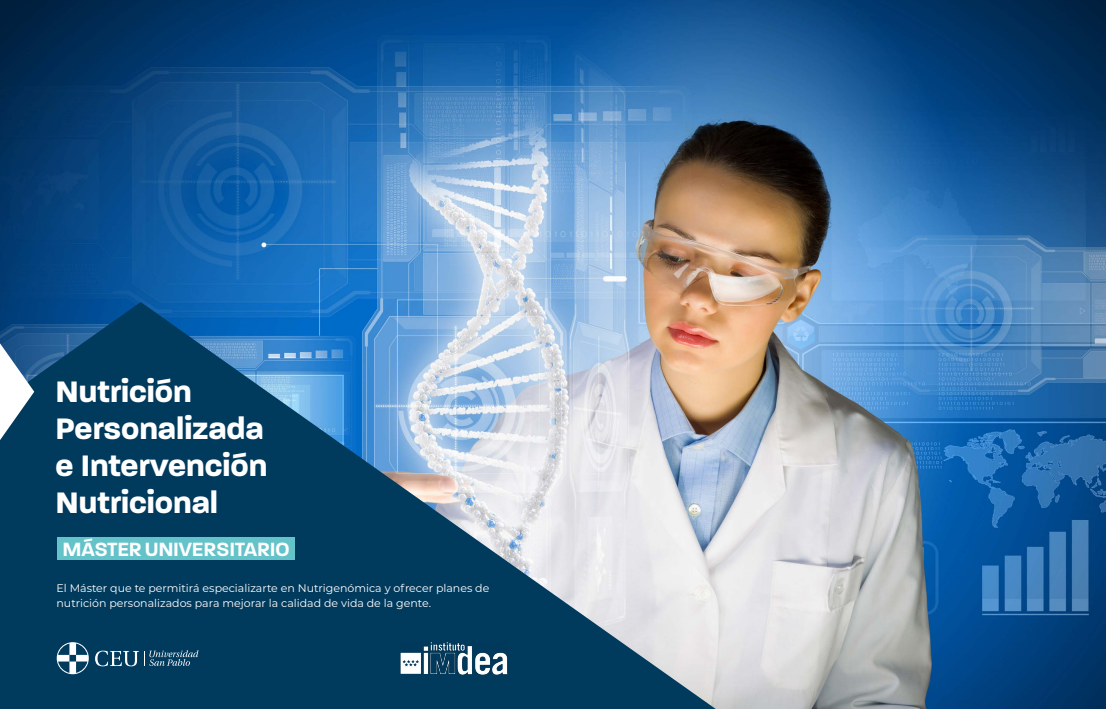
<style>
.page{position:relative;width:1106px;height:709px;background:#fff}
.page>*{position:absolute;margin:0;border:0;box-sizing:border-box;transform-origin:0 0}
.t1{font:700 32px/37px "Paralucent";color:#fff}
.t2{font:600 20.7px "Paralucent";letter-spacing:-.01em;color:#fff}
.t3{font:11px/15px "Montserrat";color:#fff}
</style>
<div class="page">
<img style="left:0;top:0;width:1106px;height:709px">
<svg style="left:0;top:302px;width:715px;height:407px;background:#4b7593"></svg>
<svg style="left:0;top:343px;width:34px;height:97px"></svg>
<div style="left:57px;top:537px;width:238px;height:23px;background:#64c2c9"></div>
<svg style="left:95px;top:650px;width:103px;height:16px;background:#386580"></svg>
<svg style="left:57px;top:642px;width:32px;height:32px"></svg>
<img style="left:400px;top:642px;width:107px;height:32px">
<h1 class="t1" style="left:56px;top:373px;width:213px">Nutrición<br>Personalizada e Intervención<br>Nutricional</h1>
<h2 class="t2" style="left:62px;top:536px;width:229px">MÁSTER UNIVERSITARIO</h2>
<p class="t3" style="left:56px;top:580px;width:434px">El Máster que te permitirá especializarte en Nutrigenómica y ofrecer planes de nutrición personalizados para mejorar la calidad de vida de la gente.</p>
</div>
